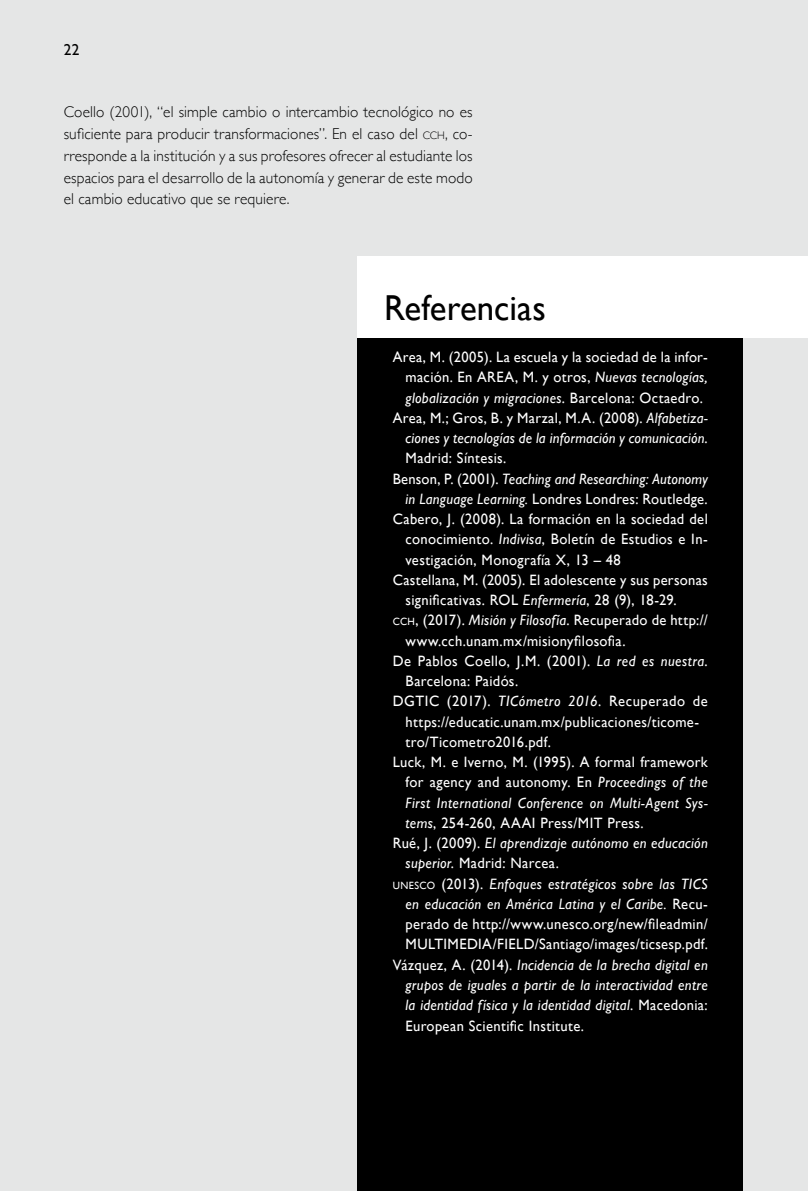
<style>
.page{position:relative;width:808px;height:1191px;background:#e5e6e6}
.page>*{position:absolute;margin:0;border:0;box-sizing:border-box;transform-origin:0 0}
.t1{font:36px "Gill Sans";color:#000}
.t2{font:300 15.75px/21.8px "Gill Sans";letter-spacing:.01em;color:#000;text-align:justify}
.t3{font:15.75px "Gill Sans";color:#000}
.t4{font:15px "Gill Sans";letter-spacing:.025em;color:#fff}
.t5{font:italic 15px "Gill Sans";letter-spacing:.02em;color:#fff}
.s1{font-size:10.95px}
.s2{font-style:italic}
.s3{font-style:normal}
.s4{font-style:inherit}
.s5{font-size:10.5px}
.s6{font-style:normal;font-size:10.5px}
</style>
<div class="page">
<div style="left:357px;top:337px;width:385px;height:854px;background:#000"></div>
<div style="left:357px;top:256px;width:451px;height:82px;background:#fff"></div>
<p class="t3" style="left:64px;top:41px;width:17px">22</p>
<p class="t2" style="left:64px;top:100px;width:410px">Coello (2001), “el simple cambio o intercambio tecnológico no es suficiente para producir transformaciones”. En el caso del <span class="s1">cch</span>, co&shy;rresponde a la institución y a sus profesores ofrecer al estudiante los espacios para el desarrollo de la autonomía y generar de este modo el cambio educativo que se requiere.</p>
<p class="t1" style="left:384px;top:287px;width:163px">Referencias</p>
<p class="t4" style="left:393px;top:348px;width:317px">Area, M. (2005). La escuela y la sociedad de la infor-</p>
<p class="t4" style="left:405px;top:368px;width:304px">mación. En AREA, M. y otros, <span class="s2">Nuevas tecnologías,</span></p>
<p class="t5" style="left:405px;top:389px;width:299px">globalización y migraciones<span class="s3">. Barcelona: Octaedro.</span></p>
<p class="t4" style="left:393px;top:409px;width:317px">Area, M.; Gros, B. y Marzal, M.A. (2008). <span class="s2">Alfabetiza-</span></p>
<p class="t5" style="left:405px;top:429px;width:304px">ciones y tecnologías de la información y comunicación<span class="s3">.</span></p>
<p class="t4" style="left:405px;top:449px;width:102px">Madrid: Síntesis.</p>
<p class="t5" style="left:393px;top:470px;width:316px"><span class="s3">Benson, P. (2001).</span> Teaching and Researching: Autonomy</p>
<p class="t4" style="left:405px;top:490px;width:304px"><span class="s2">in Language Learning.</span> Londres Londres: Routledge.</p>
<p class="t4" style="left:393px;top:510px;width:317px">Cabero, J. (2008). La formación en la sociedad del</p>
<p class="t4" style="left:405px;top:530px;width:304px">conocimiento. <span class="s2">Indivisa</span>, Boletín de Estudios e In-</p>
<p class="t4" style="left:405px;top:550px;width:217px">vestigación, Monografía <span class="s4">X</span>, 13 – 48</p>
<p class="t4" style="left:393px;top:571px;width:317px">Castellana, M. (2005). El adolescente y sus personas</p>
<p class="t4" style="left:405px;top:591px;width:273px">significativas. ROL <span class="s2">Enfermería</span>, 28 (9), 18-29.</p>
<p class="t4" style="left:393px;top:611px;width:317px"><span class="s5">CCH</span>, (2017). <span class="s2">Misión y Filosofía</span>. Recuperado de http://</p>
<p class="t4" style="left:405px;top:631px;width:222px">www.cch.unam.mx/misionyfilosofia.</p>
<p class="t4" style="left:393px;top:652px;width:317px">De Pablos Coello, J.M. (2001). <span class="s2">La red es nuestra</span>.</p>
<p class="t4" style="left:405px;top:672px;width:114px">Barcelona: Paidós.</p>
<p class="t4" style="left:393px;top:692px;width:317px">DGTIC (2017). <span class="s2">TICómetro 2016</span>. Recuperado de</p>
<p class="t4" style="left:405px;top:712px;width:295px">https://educatic.unam.mx/publicaciones/ticome-</p>
<p class="t4" style="left:405px;top:733px;width:147px">tro/Ticometro2016.pdf.</p>
<p class="t4" style="left:393px;top:753px;width:317px">Luck, M. e Iverno, M. (1995). A formal framework</p>
<p class="t4" style="left:405px;top:773px;width:304px">for agency and autonomy. En <span class="s2">Proceedings of the</span></p>
<p class="t5" style="left:405px;top:794px;width:304px">First International Conference on Multi-Agent Sys-</p>
<p class="t4" style="left:405px;top:814px;width:240px"><span class="s2">tems</span>, 254-260, AAAI Press/MIT Press.</p>
<p class="t5" style="left:393px;top:834px;width:317px"><span class="s3">Rué, J. (2009).</span> El aprendizaje autónomo en educación</p>
<p class="t4" style="left:405px;top:854px;width:155px"><span class="s2">superior</span>. Madrid: Narcea.</p>
<p class="t5" style="left:393px;top:875px;width:316px"><span class="s6">UNESCO</span> <span class="s3">(2013).</span> Enfoques estratégicos sobre las TICS</p>
<p class="t5" style="left:405px;top:895px;width:304px">en educación en América Latina y el Caribe. <span class="s3">Recu-</span></p>
<p class="t4" style="left:405px;top:915px;width:304px">perado de http://www.unesco.org/new/fileadmin/</p>
<p class="t4" style="left:405px;top:935px;width:304px">MULTIMEDIA/FIELD/Santiago/images/ticsesp.pdf.</p>
<p class="t5" style="left:393px;top:956px;width:317px"><span class="s3">Vázquez, A. (2014).</span> Incidencia de la brecha digital en</p>
<p class="t5" style="left:405px;top:976px;width:304px">grupos de iguales a partir de la interactividad entre</p>
<p class="t5" style="left:405px;top:996px;width:304px">la identidad física y la identidad digital<span class="s3">. Macedonia:</span></p>
<p class="t4" style="left:405px;top:1016px;width:180px">European Scientific Institute.</p>
</div>
